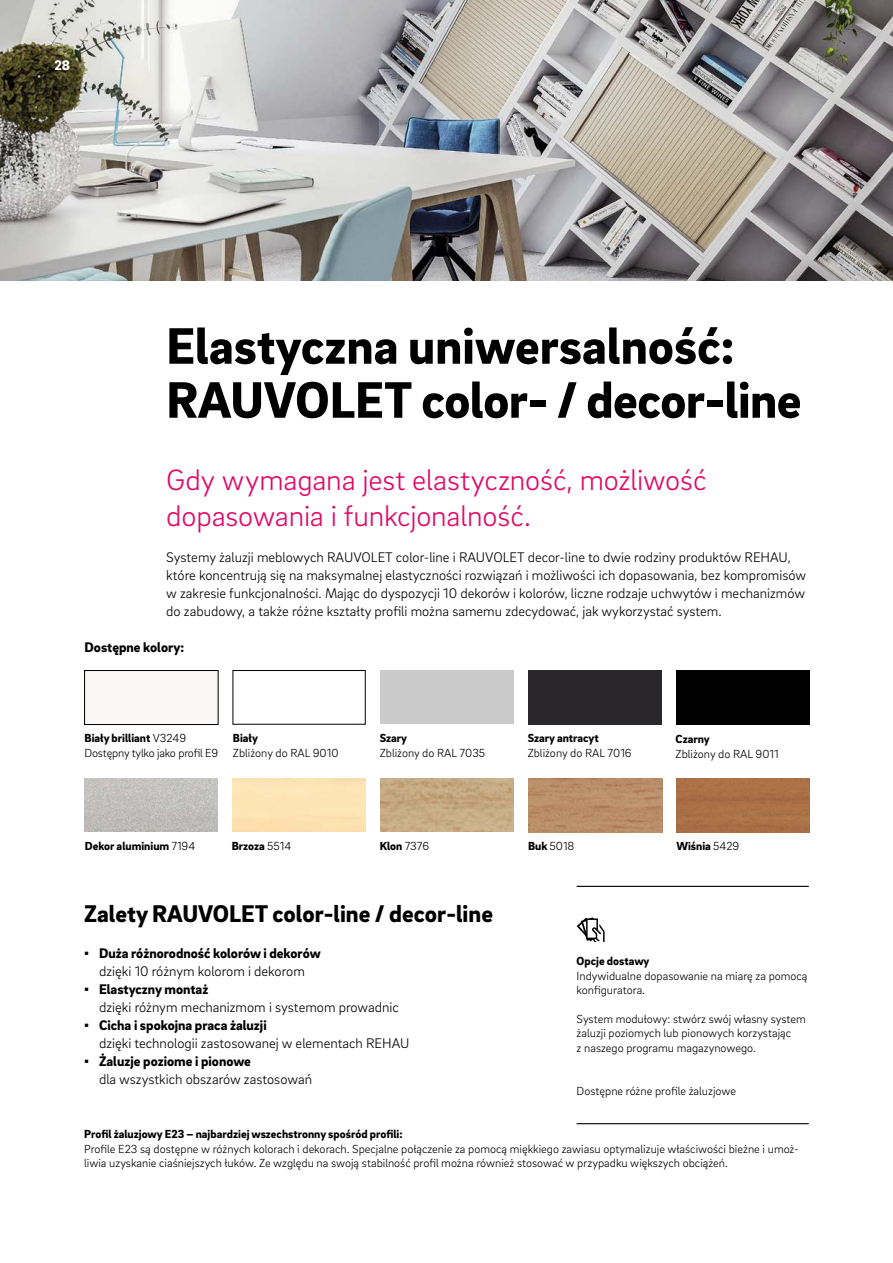
<style>
.page{position:relative;width:893px;height:1263px;background:#fff}
.page>*{position:absolute;margin:0;border:0;box-sizing:border-box;transform-origin:0 0}
._01__Headline_-_35pt{font:900 52.5px/54px "Brix Sans";color:#000}
._11__Highlighter_-_2{font:300 30px/36px "Brix Sans";letter-spacing:-.005em;color:#e10868}
._07__Subhead_-_16_5p{font:900 24.75px "Brix Sans";color:#000}
._16__Body_text_-_9_5{font:300 14.25px/18px "Brix Sans";color:#000}
._14__Body_subline{font:900 14.25px/18px "Brix Sans";color:#000;text-align:center}
.MP__Page_numbers_-_9{font:900 14.25px "Brix Sans";color:#fff}
._44__Info_table_-_he{font:300 12px/14.4px "Brix Sans";color:#000}
._30__Caption_-_8pt{font:300 12px/15px "Brix Sans";color:#000}
._30__Caption_-_8pt-2{font:900 12px "Brix Sans";color:#000}
._44__Info_table_-_co{font:300 12px "Brix Sans";color:#000}
.s1{font-weight:900}
.s2{font-weight:300}
.s3{font-family:"Arial";font-weight:400}
</style>
<div class="page">
<hr style="left:577px;top:886px;width:232px;height:1px;background:#000">
<hr style="left:577px;top:1123px;width:232px;height:1px;background:#000">
<svg style="left:577px;top:917px;width:28px;height:25px"></svg>
<img style="left:0;top:0;width:893px;height:281px">
<div style="left:84px;top:670px;width:135px;height:55px;border:1px solid #000"></div>
<div style="left:233px;top:670px;width:133px;height:55px;border:1px solid #000"></div>
<div style="left:528px;top:670px;width:134px;height:54px;background:#2a272c"></div>
<div style="left:676px;top:670px;width:134px;height:54px;background:#000"></div>
<img style="left:85px;top:778px;width:133px;height:54px">
<img style="left:380px;top:778px;width:134px;height:54px">
<img style="left:528px;top:778px;width:134px;height:54px">
<div style="left:676px;top:778px;width:133px;height:54px;background:#ab7146"></div>
<p class="MP__Page_numbers_-_9" style="left:54px;top:56px;width:17px">28</p>
<p class="_01__Headline_-_35pt" style="left:166px;top:316px;width:637px">Elastyczna uniwersalność:<br>RAUVOLET color- / decor-line</p>
<p class="_11__Highlighter_-_2" style="left:166px;top:460px;width:542px">Gdy wymagana jest elastyczność, możliwość dopasowania i funkcjonalność.</p>
<p class="_16__Body_text_-_9_5" style="left:166px;top:547px;width:641px">Systemy żaluzji meblowych RAUVOLET color-line i RAUVOLET decor-line to dwie rodziny produktów REHAU, które koncentrują się na maksymalnej elastyczności rozwiązań i możliwości ich dopasowania, bez kompromisów w zakresie funkcjonalności. Mając do dyspozycji 10 dekorów i kolorów, liczne rodzaje uchwytów i mechanizmów do zabudowy, a także różne kształty profili można samemu zdecydować, jak wykorzystać system.</p>
<p class="_14__Body_subline" style="left:85px;top:637px;width:101px">Dostępne kolory:</p>
<p class="_30__Caption_-_8pt" style="left:85px;top:730px;width:135px"><span class="s1">Biały brilliant</span> V3249<br>Dostępny tylko jako profil E9</p>
<p class="_30__Caption_-_8pt-2" style="left:233px;top:730px;width:27px">Biały</p>
<p class="_30__Caption_-_8pt" style="left:233px;top:745px;width:107px">Zbliżony do RAL 9010</p>
<p class="_30__Caption_-_8pt-2" style="left:380px;top:730px;width:29px">Szary</p>
<p class="_30__Caption_-_8pt" style="left:380px;top:745px;width:107px">Zbliżony do RAL 7035</p>
<p class="_30__Caption_-_8pt-2" style="left:528px;top:730px;width:73px">Szary antracyt</p>
<p class="_30__Caption_-_8pt" style="left:528px;top:745px;width:106px">Zbliżony do RAL 7016</p>
<p class="_30__Caption_-_8pt-2" style="left:676px;top:730px;width:36px">Czarny</p>
<p class="_30__Caption_-_8pt" style="left:676px;top:745px;width:104px">Zbliżony do RAL 9011</p>
<p class="_30__Caption_-_8pt-2" style="left:85px;top:838px;width:112px">Dekor aluminium <span class="s2">7194</span></p>
<p class="_30__Caption_-_8pt-2" style="left:232px;top:838px;width:61px">Brzoza <span class="s2">5514</span></p>
<p class="_30__Caption_-_8pt-2" style="left:380px;top:838px;width:51px">Klon <span class="s2">7376</span></p>
<p class="_30__Caption_-_8pt" style="left:528px;top:838px;width:48px"><span class="s1">Buk</span> 5018</p>
<p class="_30__Caption_-_8pt-2" style="left:676px;top:838px;width:64px">Wiśnia <span class="s2">5429</span></p>
<p class="_07__Subhead_-_16_5p" style="left:84px;top:897px;width:410px">Zalety RAUVOLET color-line / decor-line</p>
<p class="_14__Body_subline" style="left:84px;top:943px;width:238px"><span class="s3">▪</span> Duża różnorodność kolorów i dekorów <span class="s2">dzięki 10 różnym kolorom i dekorom</span></p>
<p class="_16__Body_text_-_9_5" style="left:99px;top:979px;width:301px;text-indent:-15px"><span class="s3">▪</span> <span class="s1">Elastyczny montaż<br></span>dzięki różnym mechanizmom i systemom prowadnic</p>
<p class="_16__Body_text_-_9_5" style="left:99px;top:1015px;width:312px;text-indent:-15px"><span class="s3">▪</span> <span class="s1">Cicha i spokojna praca żaluzji<br></span>dzięki technologii zastosowanej w elementach REHAU</p>
<p class="_16__Body_text_-_9_5" style="left:99px;top:1051px;width:214px;text-indent:-15px"><span class="s3">▪</span> <span class="s1">Żaluzje poziome i pionowe<br></span>dla wszystkich obszarów zastosowań</p>
<p class="_44__Info_table_-_he" style="left:577px;top:953px;width:232px"><span class="s1">Opcje dostawy<br></span>Indywidualne dopasowanie na miarę za pomocą konfiguratora.</p>
<p class="_44__Info_table_-_he" style="left:577px;top:1011px;width:231px">System modułowy: stwórz swój własny system żaluzji poziomych lub pionowych korzystając<br>z naszego programu magazynowego.</p>
<p class="_44__Info_table_-_co" style="left:577px;top:1083px;width:161px">Dostępne różne profile żaluzjowe</p>
<p class="_44__Info_table_-_he" style="left:84px;top:1126px;width:716px"><span class="s1">Profil żaluzjowy E23 – najbardziej wszechstronny spośród profili:<br></span>Profile E23 są dostępne w różnych kolorach i dekorach. Specjalne połączenie za pomocą miękkiego zawiasu optymalizuje właściwości bieżne i umoż&shy;liwia uzyskanie ciaśniejszych łuków. Ze względu na swoją stabilność profil można również stosować w przypadku większych obciążeń.</p>
</div>
